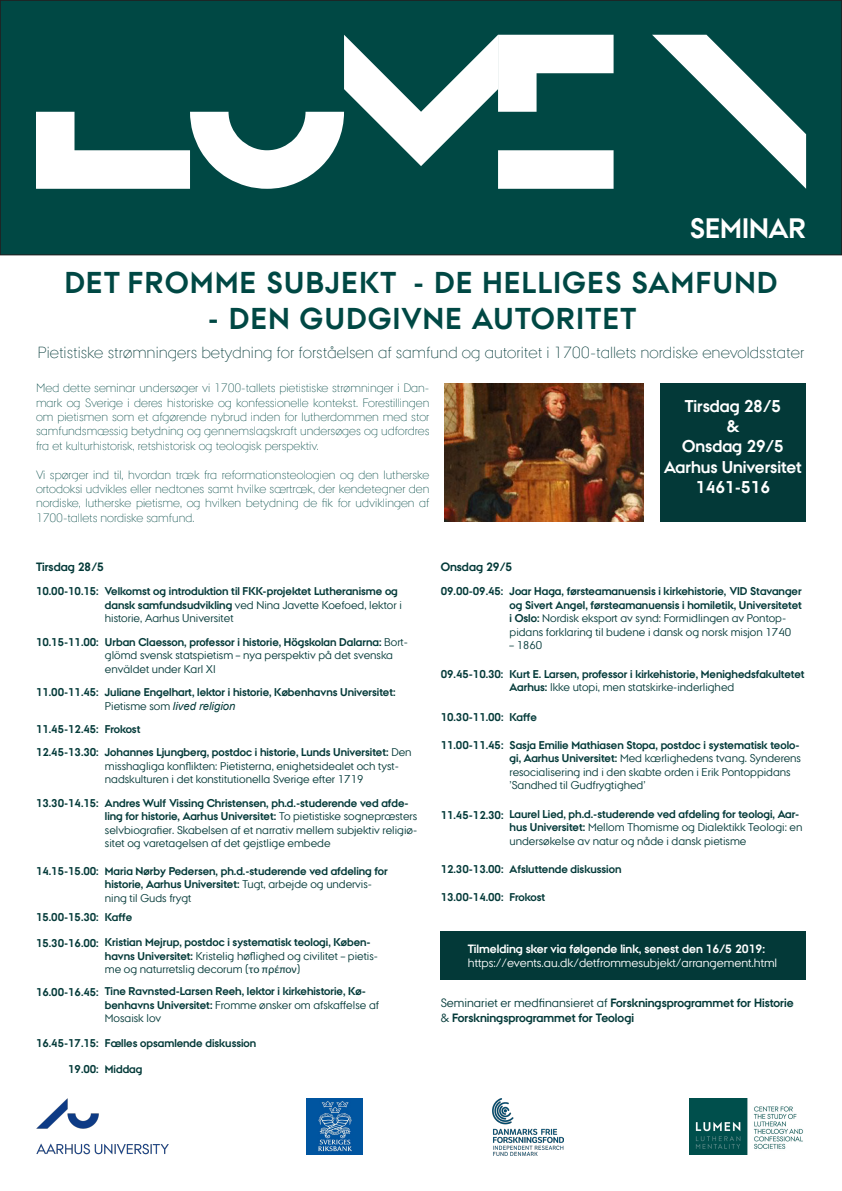
<style>
.page{position:relative;width:842px;height:1191px;background:#fff}
.page>*{position:absolute;margin:0;border:0;box-sizing:border-box;transform-origin:0 0}
.t1{font:154px "AU Peto";color:#fff}
.t2{font:700 30px "AU Passata";letter-spacing:.05em;color:#004844}
.t3{font:300 28px "AU Passata";color:#fff}
.t4{font:300 17px "AU Passata";color:#fff}
.t5{font:300 16px "AU Passata";color:#033938}
.t6{font:300 12px/14.4px "AU Passata";color:#004844;text-align:justify}
.t7{font:700 12px/14.4px "AU Passata";color:#043a39}
.t8{font:12px "AU Passata";color:#fff}
.t9{font:700 12px "AU Passata";color:#fff}
.t10{font:700 11.2px/13.5px "AU Passata";color:#043a39}
.t11{font:11.2px/13.5px "AU Passata";color:#043a39}
.s1{font-weight:400}
.s2{font-weight:700}
.s3{font-family:"Arial";font-weight:400;font-style:italic}
.s4{font-family:"Myriad Pro";font-weight:400}
</style>
<div class="page">
<img style="left:690px;top:1098px;width:114px;height:57px">
<img style="left:36px;top:1098px;width:133px;height:57px">
<div style="left:0;top:0;width:842px;height:255px;background:#004844"></div>
<div style="left:0;top:0;width:842px;height:255px;border:1px solid #231f20"></div>
<img style="left:444px;top:384px;width:200px;height:138px">
<div style="left:660px;top:384px;width:146px;height:138px;background:#033938"></div>
<div style="left:441px;top:931px;width:365px;height:49px;background:#033938"></div>
<img style="left:492px;top:1098px;width:71px;height:57px">
<img style="left:306px;top:1098px;width:57px;height:57px">
<p class="t1" style="left:36px;top:46px;width:771px">LUMEN</p>
<p class="t3" style="left:690px;top:212px;width:118px">SEMINAR</p>
<p class="t2" style="left:65px;top:265px;width:714px">DET FROMME SUBJEKT - DE HELLIGES SAMFUND</p>
<p class="t2" style="left:208px;top:301px;width:430px">- DEN GUDGIVNE AUTORITET</p>
<p class="t5" style="left:38px;top:342px;width:768px">Pietistiske strømningers betydning for forståelsen af samfund og autoritet i 1700-tallets nordiske enevoldsstater</p>
<p class="t4" style="left:685px;top:396px;width:98px">Tirsdag 28/5</p>
<p class="t4" style="left:727px;top:416px;width:14px">&amp;</p>
<p class="t4" style="left:682px;top:436px;width:103px">Onsdag 29/5</p>
<p class="t4" style="left:664px;top:457px;width:139px">Aarhus Universitet</p>
<p class="t4" style="left:696px;top:477px;width:76px">1461-516</p>
<p class="t6" style="left:36px;top:381px;width:395px">Med dette seminar undersøger vi 1700-tallets pietistiske strømninger i Dan&shy;mark og Sverige i deres historiske og konfessionelle kontekst. Forestillingen om pietismen som et afgørende nybrud inden for lutherdommen med stor samfundsmæssig betydning og gennemslagskraft undersøges og udfordres fra et kulturhistorisk, retshistorisk og teologisk perspektiv.</p>
<p class="t6" style="left:36px;top:467px;width:395px">Vi spørger ind til, hvordan træk fra reformationsteologien og den lutherske ortodoksi udvikles eller nedtones samt hvilke særtræk, der kendetegner den nordiske, lutherske pietisme, og hvilken betydning de fik for udviklingen af 1700-tallets nordiske samfund.</p>
<p class="t7" style="left:36px;top:559px;width:70px">Tirsdag 28/5</p>
<p class="t7" style="left:441px;top:559px;width:73px">Onsdag 29/5</p>
<p class="t10" style="left:105px;top:585px;width:298px">Velkomst og introduktion til FKK-projektet Lutheranisme og dansk samfundsudvikling <span class="s1">ved Nina Javette Koefoed, lektor i historie, Aarhus Universitet</span></p>
<p class="t10" style="left:510px;top:585px;width:294px">Joar Haga, førsteamanuensis i kirkehistorie, VID Stavanger og Sivert Angel, førsteamanuensis i homiletik, Universitetet i Oslo: <span class="s1">Nordisk eksport av synd: Formidlingen av Pontop&shy;pidans forklaring til budene i dansk og norsk misjon 1740</span></p>
<p class="t11" style="left:510px;top:638px;width:34px">– 1860</p>
<p class="t10" style="left:36px;top:585px;width:64px">10.00-10.15:</p>
<p class="t10" style="left:441px;top:585px;width:64px">09.00-09.45:</p>
<p class="t11" style="left:105px;top:635px;width:304px"><span class="s2">Urban Claesson, professor i historie, Högskolan Dalarna:</span> Bort&shy;glömd svensk statspietism – nya perspektiv på det svenska enväldet under Karl XI</p>
<p class="t10" style="left:105px;top:685px;width:292px">Juliane Engelhart, lektor i historie, Københavns Universitet:<br><span class="s1">Pietisme som</span> <span class="s3">lived religion</span></p>
<p class="t11" style="left:105px;top:745px;width:308px"><span class="s2">Johannes Ljungberg, postdoc i historie, Lunds Universitet:</span> Den misshagliga konflikten: Pietisterna, enighetsidealet och tyst&shy;nadskulturen i det konstitutionella Sverige efter 1719</p>
<p class="t11" style="left:105px;top:796px;width:314px"><span class="s2">Andres Wulf Vissing Christensen, ph.d.-studerende ved afde&shy;ling for historie, Aarhus Universitet:</span> To pietistiske sognepræsters selvbiografier. Skabelsen af et narrativ mellem subjektiv religiø&shy;sitet og varetagelsen af det gejstlige embede</p>
<p class="t10" style="left:105px;top:864px;width:284px">Maria Nørby Pedersen, ph.d.-studerende ved afdeling for historie, Aarhus Universitet: <span class="s1">Tugt, arbejde og undervis&shy;ning til Guds frygt</span></p>
<p class="t10" style="left:105px;top:935px;width:275px">Kristian Mejrup, postdoc i systematisk teologi, Køben&shy;havns Universitet: <span class="s1">Kristelig høflighed og civilitet – pietis&shy;me og naturretslig decorum (</span><span class="s4">το πρέπον</span><span class="s1">)</span></p>
<p class="t10" style="left:105px;top:984px;width:276px">Tine Ravnsted-Larsen Reeh, lektor i kirkehistorie, Kø&shy;benhavns Universitet: <span class="s1">Fromme ønsker om afskaffelse af<br>Mosaisk lov</span></p>
<p class="t10" style="left:105px;top:1037px;width:153px">Fælles opsamlende diskussion</p>
<p class="t10" style="left:105px;top:1062px;width:39px">Middag</p>
<p class="t10" style="left:36px;top:635px;width:64px">10.15-11.00:</p>
<p class="t10" style="left:510px;top:667px;width:296px">Kurt E. Larsen, professor i kirkehistorie, Menighedsfakultetet<br>Aarhus: <span class="s1">Ikke utopi, men statskirke-inderlighed</span></p>
<p class="t10" style="left:441px;top:667px;width:64px">09.45-10.30:</p>
<p class="t10" style="left:36px;top:685px;width:64px">11.00-11.45:</p>
<p class="t10" style="left:441px;top:710px;width:64px">10.30-11.00:</p>
<p class="t10" style="left:510px;top:710px;width:29px">Kaffe</p>
<p class="t10" style="left:36px;top:722px;width:64px">11.45-12.45:</p>
<p class="t10" style="left:105px;top:722px;width:37px">Frokost</p>
<p class="t11" style="left:510px;top:738px;width:293px"><span class="s2">Sasja Emilie Mathiasen Stopa, postdoc i systematisk teolo&shy;gi, Aarhus Universitet:</span> Med kærlighedens tvang. Synderens resocialisering ind i den skabte orden i Erik Pontoppidans ’Sandhed til Gudfrygtighed’</p>
<p class="t11" style="left:510px;top:807px;width:294px"><span class="s2">Laurel Lied, ph.d.-studerende ved afdeling for teologi, Aar&shy;hus Universitet:</span> Mellom Thomisme og Dialektikk Teologi: en undersøkelse av natur og nåde i dansk pietisme</p>
<p class="t10" style="left:441px;top:738px;width:64px">11.00-11.45:</p>
<p class="t10" style="left:36px;top:746px;width:64px">12.45-13.30:</p>
<p class="t10" style="left:36px;top:796px;width:64px">13.30-14.15:</p>
<p class="t10" style="left:441px;top:808px;width:64px">11.45-12.30:</p>
<p class="t10" style="left:510px;top:862px;width:113px">Afsluttende diskussion</p>
<p class="t10" style="left:510px;top:891px;width:37px">Frokost</p>
<p class="t10" style="left:441px;top:862px;width:64px">12.30-13.00:</p>
<p class="t10" style="left:441px;top:891px;width:64px">13.00-14.00:</p>
<p class="t10" style="left:36px;top:864px;width:64px">14.15-15.00:</p>
<p class="t10" style="left:36px;top:910px;width:64px">15.00-15.30:</p>
<p class="t10" style="left:105px;top:910px;width:29px">Kaffe</p>
<p class="t10" style="left:36px;top:936px;width:64px">15.30-16.00:</p>
<p class="t9" style="left:468px;top:941px;width:299px">Tilmelding sker via følgende link, senest den 16/5 2019:</p>
<p class="t8" style="left:468px;top:956px;width:311px">https://events.au.dk/detfrommesubjekt/arrangement.html</p>
<p class="t10" style="left:36px;top:985px;width:64px">16.00-16.45:</p>
<p class="t7" style="left:441px;top:996px;width:354px"><span class="s1">Seminariet er medfinansieret af</span> Forskningsprogrammet for Historie <span class="s1">&amp;</span> Forskningsprogrammet for Teologi</p>
<p class="t10" style="left:36px;top:1037px;width:64px">16.45-17.15:</p>
<p class="t10" style="left:68px;top:1062px;width:32px">19.00:</p>
</div>
